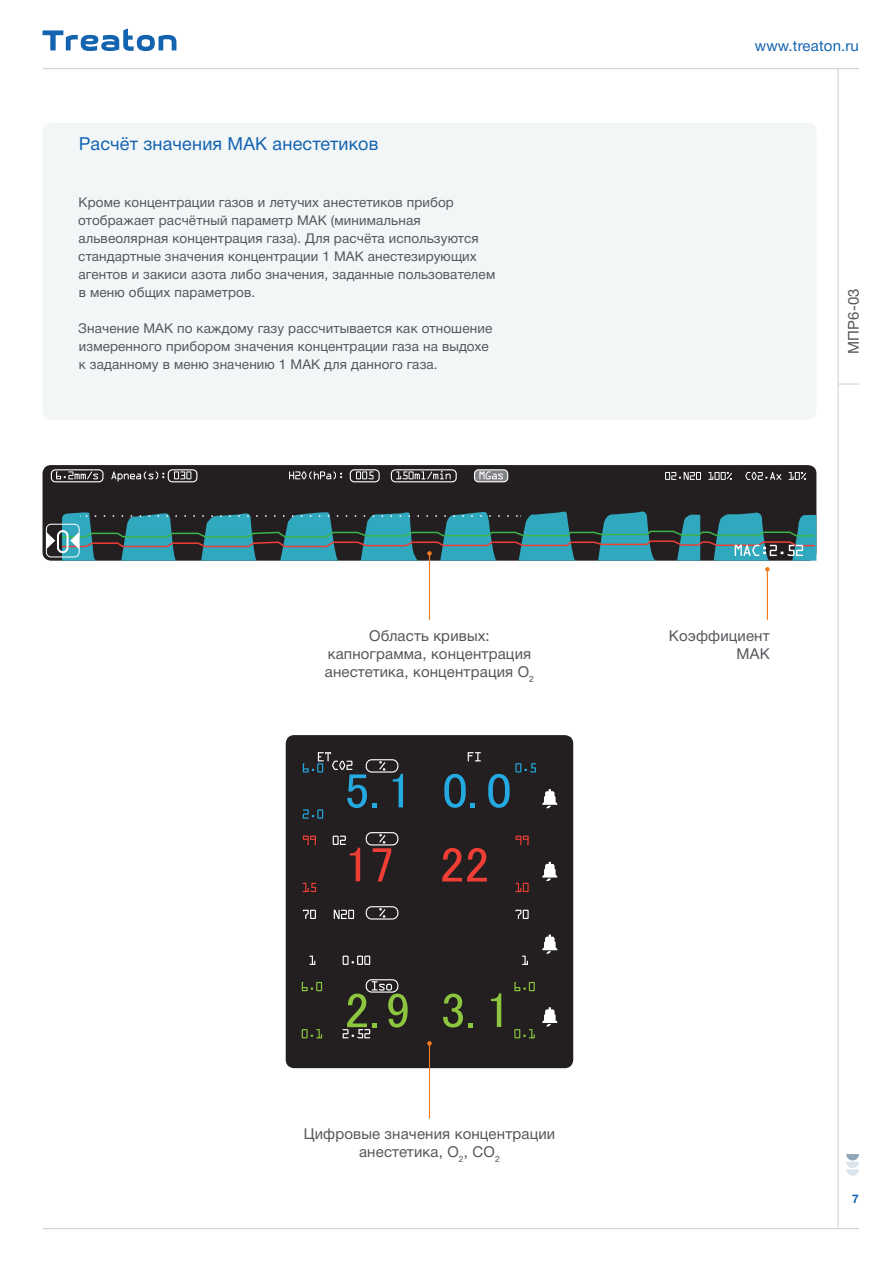
<style>
.page{position:relative;width:893px;height:1263px;background:#fff}
.page>*{position:absolute;margin:0;border:0;box-sizing:border-box;transform-origin:0 0}
.t1{font:18px "Helvetica Neue Cyr";letter-spacing:.01em;color:#1363b0}
.t2{font:15px/18px "Helvetica Neue Cyr";letter-spacing:.01em;color:#53565a;text-align:center}
.t3{font:15px "Helvetica Neue Cyr";letter-spacing:.01em;color:#1363b0}
.t4{font:13.5px/18px "Helvetica Neue Cyr";letter-spacing:.01em;color:#53565a}
.t5{font:700 12px "Helvetica Neue Cyr";color:#1363b0}
</style>
<div class="page">
<svg style="left:43px;top:29px;width:133px;height:22px"></svg>
<hr style="left:43px;top:1228px;width:816px;height:1px;background:#d1d2d4">
<hr style="left:43px;top:68px;width:816px;height:1px;background:#d1d2d4">
<svg style="left:846px;top:1154px;width:13px;height:22px"></svg>
<hr style="left:837px;top:69px;width:2px;height:1159px;background:#d1d2d4">
<hr style="left:838px;top:383px;width:21px;height:2px;background:#d1d2d4">
<div style="left:286px;top:735px;width:287px;height:333px;background:#231f20;border-radius:9px"></div>
<svg style="left:393px;top:774px;width:10px;height:33px"></svg>
<svg style="left:444px;top:774px;width:31px;height:34px"></svg>
<svg style="left:442px;top:848px;width:45px;height:33px"></svg>
<svg style="left:443px;top:993px;width:30px;height:34px"></svg>
<svg style="left:491px;top:993px;width:10px;height:34px"></svg>
<svg style="left:488px;top:763px;width:48px;height:45px"></svg>
<svg style="left:515px;top:836px;width:14px;height:9px"></svg>
<svg style="left:515px;top:883px;width:14px;height:9px"></svg>
<svg style="left:515px;top:910px;width:14px;height:9px"></svg>
<svg style="left:522px;top:956px;width:6px;height:9px"></svg>
<svg style="left:514px;top:982px;width:21px;height:9px"></svg>
<svg style="left:514px;top:1029px;width:21px;height:9px"></svg>
<svg style="left:303px;top:836px;width:13px;height:9px"></svg>
<svg style="left:333px;top:836px;width:27px;height:45px"></svg>
<svg style="left:303px;top:883px;width:13px;height:9px"></svg>
<svg style="left:303px;top:910px;width:13px;height:9px"></svg>
<svg style="left:334px;top:910px;width:20px;height:9px"></svg>
<svg style="left:309px;top:956px;width:6px;height:9px"></svg>
<svg style="left:343px;top:955px;width:27px;height:10px"></svg>
<svg style="left:302px;top:982px;width:20px;height:9px"></svg>
<svg style="left:302px;top:1029px;width:20px;height:9px"></svg>
<svg style="left:542px;top:789px;width:15px;height:19px"></svg>
<svg style="left:542px;top:862px;width:15px;height:19px"></svg>
<svg style="left:542px;top:934px;width:15px;height:20px"></svg>
<svg style="left:542px;top:1007px;width:15px;height:19px"></svg>
<svg style="left:468px;top:752px;width:13px;height:9px"></svg>
<svg style="left:303px;top:752px;width:82px;height:67px"></svg>
<div style="left:366px;top:759px;width:32px;height:14px;border:1px solid #fff;border-radius:6px"></div>
<svg style="left:373px;top:834px;width:18px;height:47px"></svg>
<div style="left:366px;top:832px;width:32px;height:13px;border:1px solid #fff;border-radius:6px"></div>
<svg style="left:379px;top:908px;width:6px;height:9px"></svg>
<div style="left:366px;top:906px;width:32px;height:13px;border:1px solid #fff;border-radius:6px"></div>
<svg style="left:343px;top:981px;width:65px;height:57px"></svg>
<div style="left:366px;top:979px;width:32px;height:14px;border:1px solid #fff;border-radius:6px"></div>
<div style="left:43px;top:123px;width:773px;height:297px;background:#f3f6f7;border-radius:9px"></div>
<hr style="left:429px;top:1043px;width:1px;height:75px;background:#f47b21">
<svg style="left:427px;top:1041px;width:5px;height:5px"></svg>
<div style="left:43px;top:465px;width:773px;height:96px;background:#231f20;border-radius:9px"></div>
<svg style="left:474px;top:470px;width:34px;height:12px"></svg>
<div style="left:474px;top:469px;width:34px;height:13px;border:1px solid #fff;border-radius:4px"></div>
<svg style="left:479px;top:471px;width:24px;height:8px"></svg>
<div style="left:51px;top:469px;width:52px;height:13px;border:1px solid #fff;border-radius:4px"></div>
<svg style="left:56px;top:471px;width:42px;height:8px"></svg>
<svg style="left:349px;top:469px;width:108px;height:14px"></svg>
<div style="left:168px;top:469px;width:29px;height:13px;border:1px solid #fff;border-radius:4px"></div>
<svg style="left:174px;top:471px;width:17px;height:8px"></svg>
<svg style="left:289px;top:471px;width:53px;height:8px"></svg>
<svg style="left:111px;top:471px;width:53px;height:10px"></svg>
<svg style="left:665px;top:472px;width:36px;height:8px"></svg>
<svg style="left:708px;top:472px;width:24px;height:8px"></svg>
<svg style="left:745px;top:472px;width:36px;height:8px"></svg>
<svg style="left:789px;top:472px;width:17px;height:8px"></svg>
<hr style="left:429px;top:553px;width:1px;height:67px;background:#f47b21">
<svg style="left:46px;top:511px;width:770px;height:50px"></svg>
<hr style="left:767px;top:569px;width:1px;height:51px;background:#f47b21">
<svg style="left:765px;top:567px;width:5px;height:5px"></svg>
<h1 class="t1" style="left:79px;top:134px;width:301px">Расчёт значения МАК анестетиков</h1>
<p class="t4" style="left:78px;top:193px;width:418px">Кроме концентрации газов и летучих анестетиков прибор отображает расчётный параметр МАК (минимальная альвеолярная концентрация газа). Для расчёта используются стандартные значения концентрации 1 МАК анестезирующих агентов и закиси азота либо значения, заданные пользователем в меню общих параметров.</p>
<p class="t4" style="left:78px;top:319px;width:415px">Значение МАК по каждому газу рассчитывается как отношение измеренного прибором значения концентрации газа на выдохе к заданному в меню значению 1 МАК для данного газа.</p>
<p class="t3" style="left:755px;top:38px;width:106px">www.treaton.ru</p>
<p class="t2" style="left:845px;top:354px;width:67px;rotate:-90deg">МПР6-03</p>
<p class="t2" style="left:325px;top:627px;width:211px">Область кривых: капнограмма, концентрация анестетика, концентрация О<sub>2</sub></p>
<p class="t2" style="left:669px;top:627px;width:102px;text-align:right">Коэффициент<br>МАК</p>
<p class="t2" style="left:304px;top:1124px;width:253px">Цифровые значения концентрации анестетика, О<sub>2</sub>, СО<sub>2</sub></p>
<p class="t5" style="left:852px;top:1192px;width:8px">7</p>
</div>
